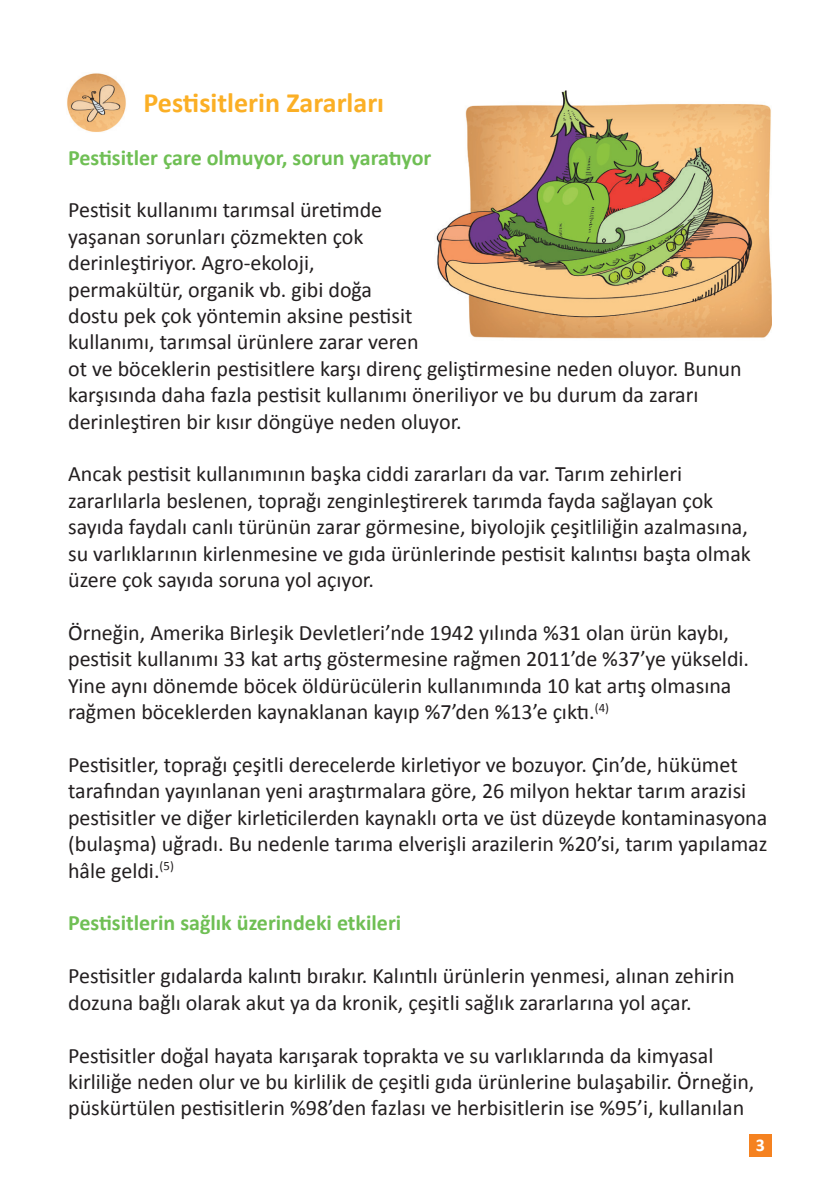
<style>
.page{position:relative;width:840px;height:1191px;background:#fff}
.page>*{position:absolute;margin:0;border:0;box-sizing:border-box;transform-origin:0 0}
.t1{font:700 28px "Calibri";color:#fbaf25}
.t2{font:22px/26.4px "Calibri";color:#231f20}
.t3{font:700 22px "Calibri";color:#6fbf54}
.t4{font:700 18px "Calibri";color:#fff}
</style>
<div class="page">
<div style="left:748px;top:1134px;width:23px;height:23px;background:#f58220"></div>
<img style="left:67px;top:73px;width:59px;height:59px">
<img style="left:436px;top:91px;width:335px;height:248px">
<p class="t1" style="left:143px;top:85px;width:242px">Pestisitlerin Zararları</p>
<p class="t3" style="left:68px;top:143px;width:364px">Pestisitler çare olmuyor, sorun yaratıyor</p>
<p class="t2" style="left:68px;top:197px;width:674px">Pestisit kullanımı tarımsal üretimde<br>yaşanan sorunları çözmekten çok<br>derinleştiriyor. Agro-ekoloji,<br>permakültür, organik vb. gibi doğa<br>dostu pek çok yöntemin aksine pestisit<br>kullanımı, tarımsal ürünlere zarar veren<br>ot ve böceklerin pestisitlere karşı direnç geliştirmesine neden oluyor. Bunun karşısında daha fazla pestisit kullanımı öneriliyor ve bu durum da zararı derinleştiren bir kısır döngüye neden oluyor.</p>
<p class="t2" style="left:68px;top:461px;width:684px">Ancak pestisit kullanımının başka ciddi zararları da var. Tarım zehirleri zararlılarla beslenen, toprağı zenginleştirerek tarımda fayda sağlayan çok sayıda faydalı canlı türünün zarar görmesine, biyolojik çeşitliliğin azalmasına, su varlıklarının kirlenmesine ve gıda ürünlerinde pestisit kalıntısı başta olmak üzere çok sayıda soruna yol açıyor.</p>
<p class="t2" style="left:68px;top:619px;width:682px">Örneğin, Amerika Birleşik Devletleri’nde 1942 yılında %31 olan ürün kaybı, pestisit kullanımı 33 kat artış göstermesine rağmen 2011’de %37’ye yükseldi.<br>Yine aynı dönemde böcek öldürücülerin kullanımında 10 kat artış olmasına rağmen böceklerden kaynaklanan kayıp %7’den %13’e çıktı.<sup>(4)</sup></p>
<p class="t2" style="left:68px;top:751px;width:700px">Pestisitler, toprağı çeşitli derecelerde kirletiyor ve bozuyor. Çin’de, hükümet tarafından yayınlanan yeni araştırmalara göre, 26 milyon hektar tarım arazisi pestisitler ve diğer kirleticilerden kaynaklı orta ve üst düzeyde kontaminasyona (bulaşma) uğradı. Bu nedenle tarıma elverişli arazilerin %20’si, tarım yapılamaz hâle geldi.<sup>(5)</sup></p>
<p class="t3" style="left:68px;top:909px;width:334px">Pestisitlerin sağlık üzerindeki etkileri</p>
<p class="t2" style="left:68px;top:962px;width:667px">Pestisitler gıdalarda kalıntı bırakır. Kalıntılı ürünlerin yenmesi, alınan zehirin dozuna bağlı olarak akut ya da kronik, çeşitli sağlık zararlarına yol açar.</p>
<p class="t2" style="left:68px;top:1042px;width:687px">Pestisitler doğal hayata karışarak toprakta ve su varlıklarında da kimyasal kirliliğe neden olur ve bu kirlilik de çeşitli gıda ürünlerine bulaşabilir. Örneğin, püskürtülen pestisitlerin %98’den fazlası ve herbisitlerin ise %95’i, kullanılan</p>
<p class="t4" style="left:755px;top:1133px;width:11px">3</p>
</div>
